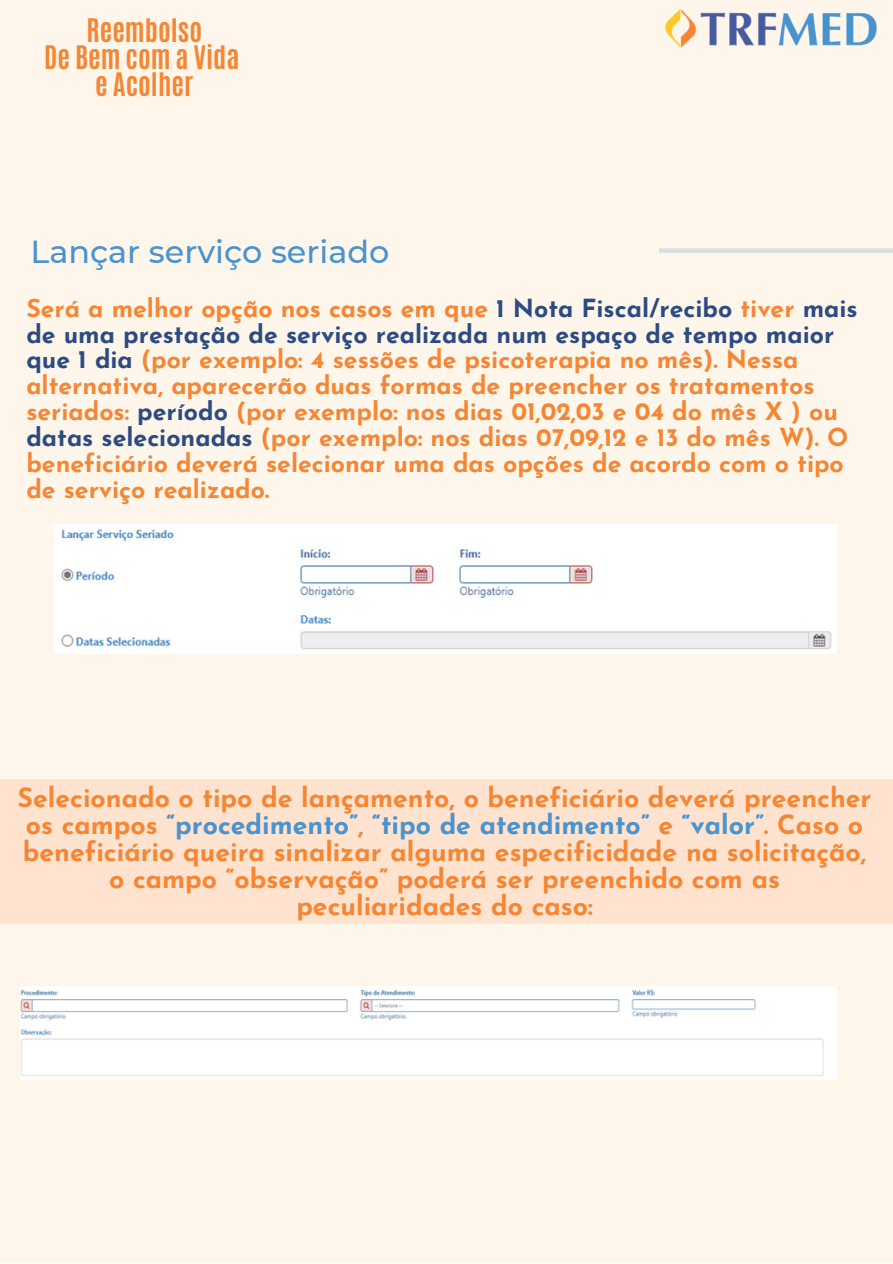
<style>
.page{position:relative;width:893px;height:1264px;background:#fff}
.page>*{position:absolute;margin:0;border:0;box-sizing:border-box;transform-origin:0 0}
.t1{font:500 31.8px "Montserrat";color:#4993cf}
.t2{font:700 27px "Antonio";color:#f58634}
.t3{font:700 26.7px/27px "Josefin Sans";color:#f58634;text-align:center}
.t4{font:700 24.9px/25.8px "Josefin Sans";color:#f58634}
.s1{color:#2b4b82}
.s2{color:#4993cf}
</style>
<div class="page">
<div style="left:0;top:0;width:892px;height:1262px;background:#fff6eb"></div>
<img style="left:664px;top:9px;width:213px;height:39px">
<img style="left:20px;top:986px;width:816px;height:93px">
<div style="left:0;top:779px;width:892px;height:144px;background:#ffe3cf"></div>
<img style="left:55px;top:524px;width:781px;height:130px">
<div style="left:659px;top:248px;width:233px;height:5px;background:#d5dfe4"></div>
<p class="t2" style="left:86px;top:11px;width:117px">Reembolso</p>
<p class="t2" style="left:44px;top:38px;width:196px">De Bem com a Vida</p>
<p class="t2" style="left:95px;top:65px;width:99px">e Acolher</p>
<p class="t1" style="left:30px;top:232px;width:360px">Lançar serviço seriado</p>
<p class="t4" style="left:26px;top:297px;width:832px">Será a melhor opção nos casos em que <span class="s1">1 Nota Fiscal/recibo</span> tiver <span class="s1">mais de uma prestação de serviço realizada num espaço de tempo maior que 1 dia</span> (por exemplo: 4 sessões de psicoterapia no mês). Nessa alternativa, aparecerão duas formas de preencher os tratamentos seriados: <span class="s1">período</span> (por exemplo: nos dias 01,02,03 e 04 do mês X ) ou <span class="s1">datas selecionadas</span> (por exemplo: nos dias 07,09,12 e 13 do mês W). O beneficiário deverá selecionar uma das opções de acordo com o tipo de serviço realizado.</p>
<p class="t3" style="left:18px;top:787px;width:855px">Selecionado o tipo de lançamento, o beneficiário deverá preencher os campos <span class="s2">“procedimento”</span>, <span class="s2">“tipo de atendimento”</span> e <span class="s2">“valor”</span>. Caso o beneficiário queira sinalizar alguma especificidade na solicitação, o campo “observação” poderá ser preenchido com as peculiaridades do caso:</p>
</div>
